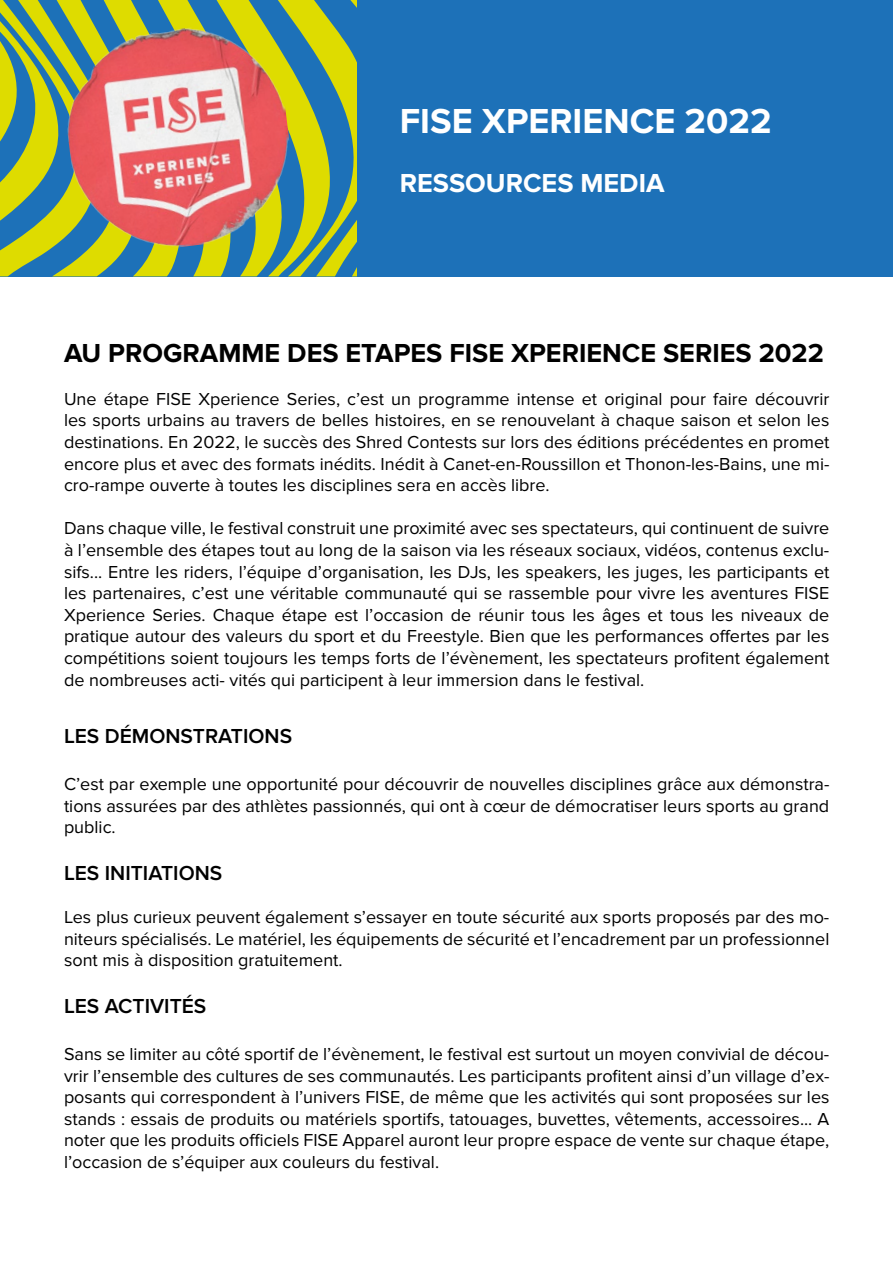
<style>
.page{position:relative;width:893px;height:1263px;background:#fff}
.page>*{position:absolute;margin:0;border:0;box-sizing:border-box;transform-origin:0 0}
.t1{font:700 36px "Proxima Nova";color:#fff}
.t2{font:700 27px "Proxima Nova";color:#000}
.t3{font:700 27px "Proxima Nova";color:#fff}
.t4{font:600 21px "Proxima Nova";color:#000}
.t5{font:18px/21.6px "Proxima Nova";color:#000;text-align:justify}
</style>
<div class="page">
<svg style="left:190px;top:0;width:167px;height:276px;background:#84aa55"></svg>
<svg style="left:144px;top:0;width:39px;height:276px"></svg>
<svg style="left:0;top:0;width:144px;height:276px;background:#87ab52"></svg>
<svg style="left:244px;top:0;width:113px;height:8px"></svg>
<svg style="left:316px;top:220px;width:41px;height:56px;background:#77a262"></svg>
<div style="left:357px;top:0;width:536px;height:276px;background:#1d71b8"></div>
<img style="left:57px;top:17px;width:244px;height:242px">
<h1 class="t1" style="left:400px;top:100px;width:374px">FISE XPERIENCE 2022</h1>
<h2 class="t3" style="left:400px;top:167px;width:266px">RESSOURCES MEDIA</h2>
<h2 class="t2" style="left:64px;top:337px;width:761px">AU PROGRAMME DES ETAPES FISE XPERIENCE SERIES 2022</h2>
<p class="t5" style="left:64px;top:388px;width:767px">Une étape FISE Xperience Series, c’est un programme intense et original pour faire découvrir les sports urbains au travers de belles histoires, en se renouvelant à chaque saison et selon les destinations. En 2022, le succès des Shred Contests sur lors des éditions précédentes en promet encore plus et avec des formats inédits. Inédit à Canet-en-Roussillon et Thonon-les-Bains, une mi&shy;cro-rampe ouverte à toutes les disciplines sera en accès libre.</p>
<p class="t5" style="left:64px;top:518px;width:767px">Dans chaque ville, le festival construit une proximité avec ses spectateurs, qui continuent de suivre à l’ensemble des étapes tout au long de la saison via les réseaux sociaux, vidéos, contenus exclu&shy;sifs... Entre les riders, l’équipe d’organisation, les DJs, les speakers, les juges, les participants et les partenaires, c’est une véritable communauté qui se rassemble pour vivre les aventures FISE Xperience Series. Chaque étape est l’occasion de réunir tous les âges et tous les niveaux de pratique autour des valeurs du sport et du Freestyle. Bien que les performances offertes par les compétitions soient toujours les temps forts de l’évènement, les spectateurs profitent également de nombreuses acti- vités qui participent à leur immersion dans le festival.</p>
<p class="t4" style="left:64px;top:724px;width:230px">LES DÉMONSTRATIONS</p>
<p class="t5" style="left:64px;top:773px;width:767px">C’est par exemple une opportunité pour découvrir de nouvelles disciplines grâce aux démonstra&shy;tions assurées par des athlètes passionnés, qui ont à cœur de démocratiser leurs sports au grand public.</p>
<p class="t4" style="left:64px;top:861px;width:160px">LES INITIATIONS</p>
<p class="t5" style="left:64px;top:907px;width:767px">Les plus curieux peuvent également s’essayer en toute sécurité aux sports proposés par des mo&shy;niteurs spécialisés. Le matériel, les équipements de sécurité et l’encadrement par un professionnel sont mis à disposition gratuitement.</p>
<p class="t4" style="left:64px;top:994px;width:144px">LES ACTIVITÉS</p>
<p class="t5" style="left:64px;top:1043px;width:767px">Sans se limiter au côté sportif de l’évènement, le festival est surtout un moyen convivial de décou&shy;vrir l’ensemble des cultures de ses communautés. Les participants profitent ainsi d’un village d’ex&shy;posants qui correspondent à l’univers FISE, de même que les activités qui sont proposées sur les stands : essais de produits ou matériels sportifs, tatouages, buvettes, vêtements, accessoires... A noter que les produits officiels FISE Apparel auront leur propre espace de vente sur chaque étape, l’occasion de s’équiper aux couleurs du festival.</p>
</div>
